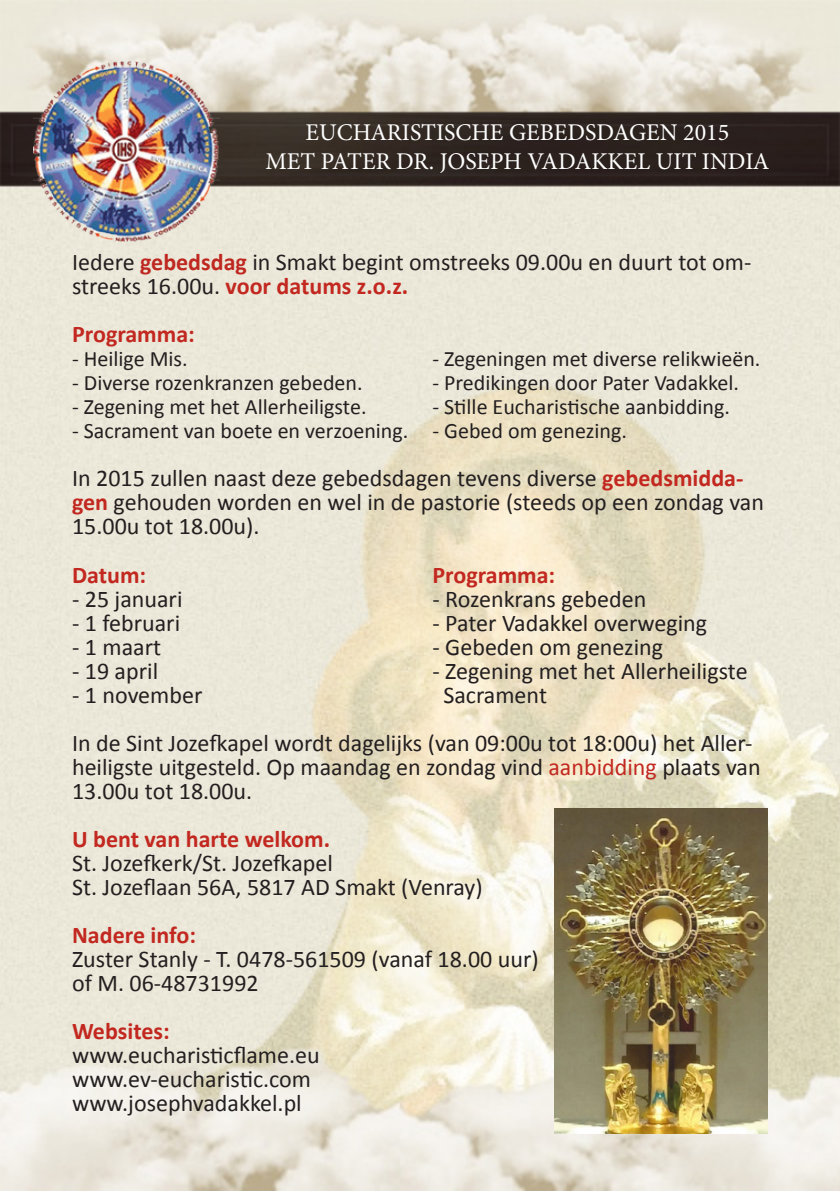
<style>
.page{position:relative;width:840px;height:1191px;background:#fff}
.page>*{position:absolute;margin:0;border:0;box-sizing:border-box;transform-origin:0 0}
.t1{font:24px/24px "Calibri";color:#231f20}
.t2{font:700 24px "Calibri";color:#c22820}
.t3{font:24px "Minion Pro";color:#fff}
.t4{font:22px "Calibri";color:#231f20}
.s1{font-weight:700;color:#bf2821}
.s2{font-weight:700;color:#c22820}
.s3{color:#c22820}
</style>
<div class="page">
<img style="left:0;top:0;width:839px;height:1190px">
<img style="left:34px;top:62px;width:186px;height:179px">
<img style="left:554px;top:808px;width:213px;height:325px">
<p class="t3" style="left:305px;top:117px;width:425px">EUCHARISTISCHE GEBEDSDAGEN 2015</p>
<p class="t3" style="left:265px;top:145px;width:505px">MET PATER DR. JOSEPH VADAKKEL UIT INDIA</p>
<p class="t1" style="left:72px;top:250px;width:680px">Iedere <span class="s1">gebedsdag</span> in Smakt begint omstreeks 09.00u en duurt tot om&shy;streeks 16.00u. <span class="s2">voor datums z.o.z.</span></p>
<p class="t2" style="left:72px;top:317px;width:124px">Programma:</p>
<p class="t4" style="left:72px;top:344px;width:117px">- Heilige Mis.</p>
<p class="t4" style="left:432px;top:344px;width:329px">- Zegeningen met diverse relikwieën.</p>
<p class="t4" style="left:72px;top:368px;width:292px">- Diverse rozenkranzen gebeden.</p>
<p class="t4" style="left:432px;top:368px;width:308px">- Predikingen door Pater Vadakkel.</p>
<p class="t4" style="left:72px;top:392px;width:296px">- Zegening met het Allerheiligste.</p>
<p class="t4" style="left:432px;top:392px;width:299px">- Stille Eucharistische aanbidding.</p>
<p class="t4" style="left:72px;top:416px;width:556px">- Sacrament van boete en verzoening. - Gebed om genezing.</p>
<p class="t1" style="left:72px;top:466px;width:693px">In 2015 zullen naast deze gebedsdagen tevens diverse <span class="s2">gebedsmidda&shy;gen</span> gehouden worden en wel in de pastorie (steeds op een zondag van<br>15.00u tot 18.00u).</p>
<p class="t2" style="left:72px;top:557px;width:76px">Datum:</p>
<p class="t2" style="left:432px;top:557px;width:124px">Programma:</p>
<p class="t1" style="left:72px;top:586px;width:112px">- 25 januari</p>
<p class="t1" style="left:432px;top:586px;width:215px">- Rozenkrans gebeden</p>
<p class="t1" style="left:72px;top:610px;width:109px">- 1 februari</p>
<p class="t1" style="left:432px;top:610px;width:276px">- Pater Vadakkel overweging</p>
<p class="t1" style="left:72px;top:634px;width:90px">- 1 maart</p>
<p class="t1" style="left:432px;top:634px;width:232px">- Gebeden om genezing</p>
<p class="t1" style="left:72px;top:658px;width:87px">- 19 april</p>
<p class="t1" style="left:432px;top:658px;width:316px">- Zegening met het Allerheiligste</p>
<p class="t1" style="left:72px;top:682px;width:132px">- 1 november</p>
<p class="t1" style="left:443px;top:682px;width:105px">Sacrament</p>
<p class="t1" style="left:72px;top:730px;width:689px">In de Sint Jozefkapel wordt dagelijks (van 09:00u tot 18:00u) het Aller&shy;heiligste uitgesteld. Op maandag en zondag vind <span class="s3">aanbidding</span> plaats van<br>13.00u tot 18.00u.</p>
<p class="t2" style="left:72px;top:821px;width:259px">U bent van harte welkom.</p>
<p class="t1" style="left:72px;top:850px;width:262px">St. Jozefkerk/St. Jozefkapel</p>
<p class="t1" style="left:72px;top:874px;width:412px">St. Jozeflaan 56A, 5817 AD Smakt (Venray)</p>
<p class="t2" style="left:72px;top:917px;width:125px">Nadere info:</p>
<p class="t1" style="left:72px;top:946px;width:468px">Zuster Stanly - T. 0478-561509 (vanaf 18.00 uur)</p>
<p class="t1" style="left:72px;top:970px;width:188px">of M. 06-48731992</p>
<p class="t2" style="left:72px;top:1013px;width:99px">Websites:</p>
<p class="t1" style="left:72px;top:1042px;width:249px">www.eucharisticflame.eu</p>
<p class="t1" style="left:72px;top:1066px;width:240px">www.ev-eucharistic.com</p>
<p class="t1" style="left:72px;top:1090px;width:231px">www.josephvadakkel.pl</p>
</div>
